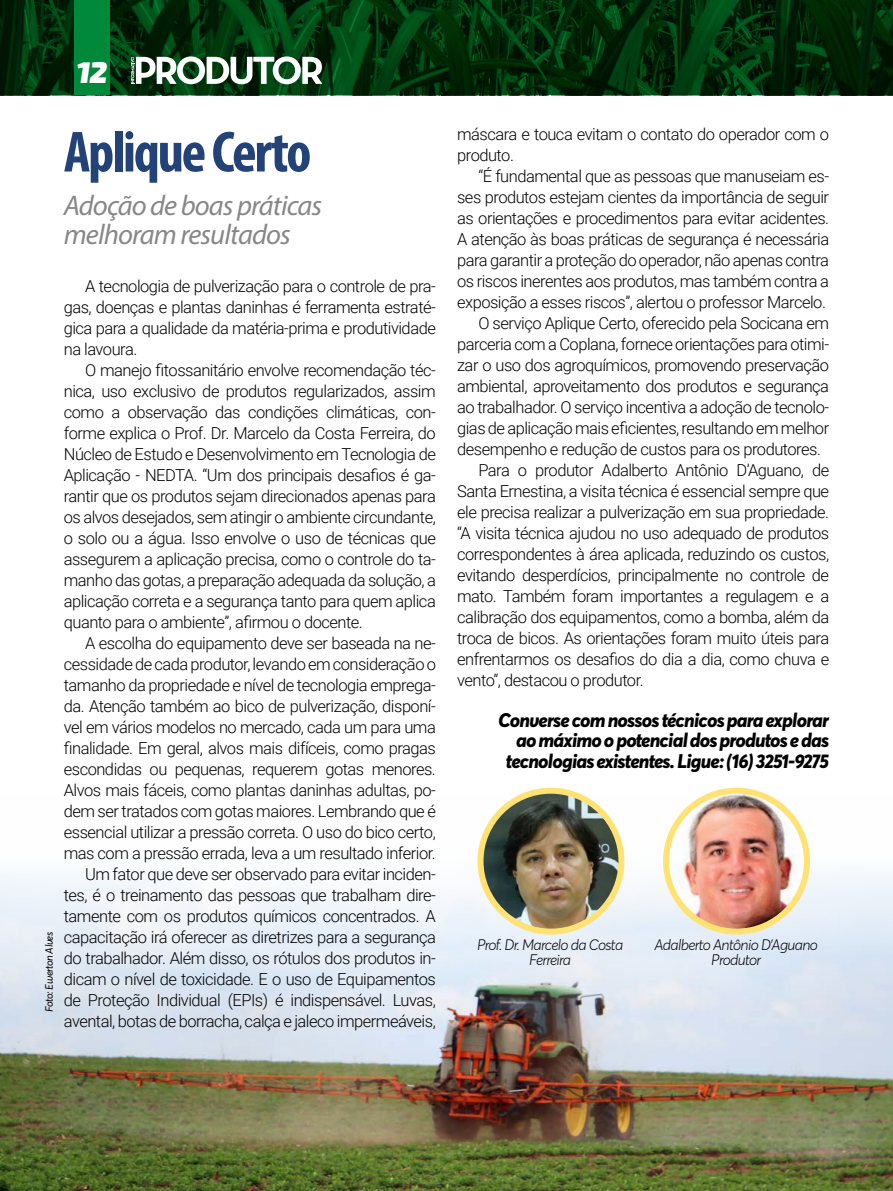
<style>
.page{position:relative;width:893px;height:1191px;background:#fff}
.page>*{position:absolute;margin:0;border:0;box-sizing:border-box;transform-origin:0 0}
.t1{font:700 condensed 58.5px "Myriad Pro";letter-spacing:-.04em;color:#234277}
.t2{font:italic 900 30px "Exo 2";color:#fff}
.t3{font:italic 28.5px/29px "Myriad Pro";letter-spacing:-.03em;color:#878787}
.t4{font:italic 800 19.5px/20.1px "Averta";letter-spacing:-.04em;color:#000;text-align:right}
.t5{font:300 16.5px/21px "Roboto";letter-spacing:-.03em;color:#000;text-align:justify}
.t6{font:italic 300 15px/15.6px "Averta";letter-spacing:-.04em;color:#000;text-align:center}
.t7{font:italic 10.5px "Averta";letter-spacing:-.04em;color:#000}
</style>
<div class="page">
<img style="left:0;top:0;width:893px;height:95px">
<div style="left:74px;top:0;width:36px;height:95px;background:#00893a"></div>
<svg style="left:131px;top:56px;width:191px;height:28px"></svg>
<img style="left:0;top:797px;width:893px;height:394px">
<img style="left:480px;top:790px;width:141px;height:141px;border-radius:70px">
<div style="left:477px;top:787px;width:147px;height:147px;border:6px solid #fee274;border-radius:50%"></div>
<img style="left:666px;top:790px;width:141px;height:141px;border-radius:70px">
<div style="left:663px;top:787px;width:147px;height:147px;border:6px solid #fee274;border-radius:50%"></div>
<h2 class="t2" style="left:76px;top:54px;width:33px">12</h2>
<p class="t7" style="left:42px;top:1011px;width:82px;rotate:-90deg">Foto: Ewerton Alves</p>
<h1 class="t1" style="left:64px;top:115px;width:249px">Aplique Certo</h1>
<p class="t5" style="left:457px;top:123px;width:374px">máscara e touca evitam o contato do operador com o produto.</p>
<p class="t5" style="left:478px;top:165px;width:352px">“É fundamental que as pessoas que manuseiam es-</p>
<p class="t5" style="left:457px;top:186px;width:374px">ses produtos estejam cientes da importância de seguir</p>
<p class="t5" style="left:457px;top:207px;width:374px">as orientações e procedimentos para evitar acidentes.</p>
<p class="t5" style="left:457px;top:228px;width:374px">A atenção às boas práticas de segurança é necessária</p>
<p class="t5" style="left:457px;top:249px;width:374px">para garantir a proteção do operador, não apenas contra</p>
<p class="t5" style="left:457px;top:270px;width:374px">os riscos inerentes aos produtos, mas também contra a</p>
<p class="t5" style="left:457px;top:291px;width:370px">exposição a esses riscos”, alertou o professor Marcelo.</p>
<p class="t5" style="left:478px;top:312px;width:352px">O serviço Aplique Certo, oferecido pela Socicana em</p>
<p class="t5" style="left:457px;top:333px;width:373px">parceria com a Coplana, fornece orientações para otimi-</p>
<p class="t5" style="left:457px;top:354px;width:374px">zar o uso dos agroquímicos, promovendo preservação</p>
<p class="t5" style="left:457px;top:375px;width:374px">ambiental, aproveitamento dos produtos e segurança</p>
<p class="t5" style="left:457px;top:396px;width:374px">ao trabalhador. O serviço incentiva a adoção de tecnolo-</p>
<p class="t5" style="left:457px;top:417px;width:374px">gias de aplicação mais eficientes, resultando em melhor</p>
<p class="t5" style="left:457px;top:438px;width:365px">desempenho e redução de custos para os produtores.</p>
<p class="t5" style="left:478px;top:459px;width:352px">Para o produtor Adalberto Antônio D’Aguano, de</p>
<p class="t5" style="left:457px;top:480px;width:373px">Santa Ernestina, a visita técnica é essencial sempre que</p>
<p class="t5" style="left:457px;top:501px;width:374px">ele precisa realizar a pulverização em sua propriedade.</p>
<p class="t5" style="left:457px;top:522px;width:374px">“A visita técnica ajudou no uso adequado de produtos</p>
<p class="t5" style="left:457px;top:543px;width:374px">correspondentes à área aplicada, reduzindo os custos,</p>
<p class="t5" style="left:457px;top:564px;width:373px">evitando desperdícios, principalmente no controle de</p>
<p class="t5" style="left:457px;top:585px;width:374px">mato. Também foram importantes a regulagem e a</p>
<p class="t5" style="left:457px;top:606px;width:374px">calibração dos equipamentos, como a bomba, além da</p>
<p class="t5" style="left:457px;top:627px;width:374px">troca de bicos. As orientações foram muito úteis para</p>
<p class="t5" style="left:457px;top:648px;width:374px">enfrentarmos os desafios do dia a dia, como chuva e</p>
<p class="t5" style="left:457px;top:669px;width:188px">vento”, destacou o produtor.</p>
<p class="t4" style="left:498px;top:710px;width:333px">Converse com nossos técnicos para explorar ao máximo o potencial dos produtos e das tecnologias existentes. Ligue: (16) 3251-9275</p>
<h3 class="t3" style="left:64px;top:190px;width:260px">Adoção de boas práticas melhoram resultados</h3>
<p class="t5" style="left:64px;top:275px;width:374px;text-indent:21px">A tecnologia de pulverização para o controle de pra&shy;gas, doenças e plantas daninhas é ferramenta estraté&shy;gica para a qualidade da matéria-prima e produtividade na lavoura.</p>
<p class="t5" style="left:64px;top:359px;width:374px;text-indent:21px">O manejo fitossanitário envolve recomendação téc&shy;nica, uso exclusivo de produtos regularizados, assim como a observação das condições climáticas, con&shy;forme explica o Prof. Dr. Marcelo da Costa Ferreira, do Núcleo de Estudo e Desenvolvimento em Tecnologia de Aplicação - NEDTA. “Um dos principais desafios é ga&shy;rantir que os produtos sejam direcionados apenas para os alvos desejados, sem atingir o ambiente circundante, o solo ou a água. Isso envolve o uso de técnicas que assegurem a aplicação precisa, como o controle do ta&shy;manho das gotas, a preparação adequada da solução, a aplicação correta e a segurança tanto para quem aplica quanto para o ambiente”, afirmou o docente.</p>
<p class="t5" style="left:64px;top:632px;width:374px;text-align:right">A escolha do equipamento deve ser baseada na ne&shy;cessidade de cada produtor, levando em consideração o tamanho da propriedade e nível de tecnologia emprega&shy;da. Atenção também ao bico de pulverização, disponí&shy;vel em vários modelos no mercado, cada um para uma finalidade. Em geral, alvos mais difíceis, como pragas escondidas ou pequenas, requerem gotas menores.<br>Alvos mais fáceis, como plantas daninhas adultas, po&shy;dem ser tratados com gotas maiores. Lembrando que é essencial utilizar a pressão correta. O uso do bico certo, mas com a pressão errada, leva a um resultado inferior.<br>Um fator que deve ser observado para evitar inciden&shy;tes, é o treinamento das pessoas que trabalham dire&shy;tamente com os produtos químicos concentrados. A capacitação irá oferecer as diretrizes para a segurança do trabalhador. Além disso, os rótulos dos produtos in&shy;dicam o nível de toxicidade. E o uso de Equipamentos de Proteção Individual (EPIs) é indispensável. Luvas, avental, botas de borracha, calça e jaleco impermeáveis,</p>
<p class="t6" style="left:477px;top:936px;width:147px">Prof. Dr. Marcelo da Costa<br>Ferreira</p>
<p class="t6" style="left:654px;top:936px;width:165px">Adalberto Antônio D’Aguano<br>Produtor</p>
</div>
